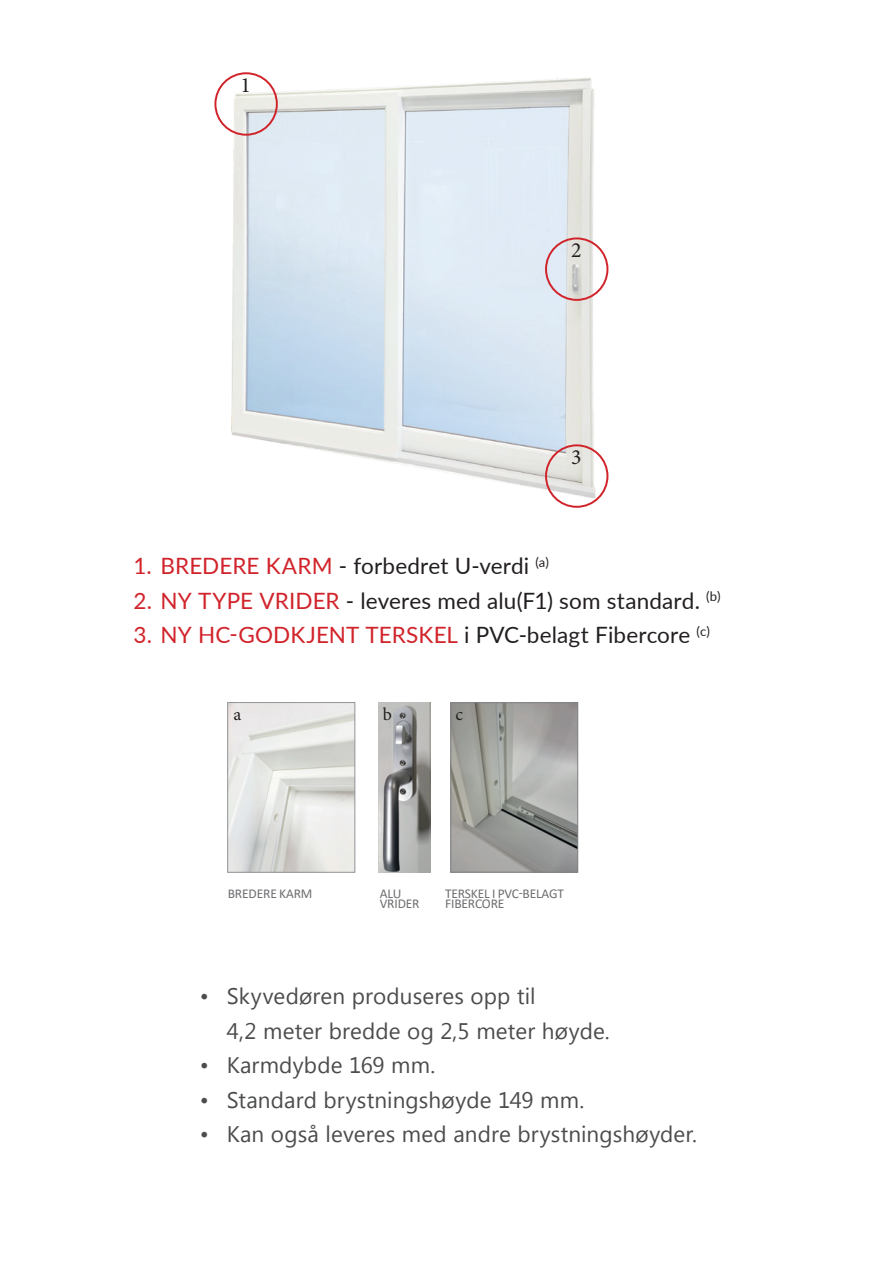
<style>
.page{position:relative;width:893px;height:1263px;background:#fff}
.page>*{position:absolute;margin:0;border:0;box-sizing:border-box;transform-origin:0 0}
.t1{font:22.5px/34.5px "Lao UI";letter-spacing:.005em;color:#4b4c4d}
.t2{font:22.5px "Lato";letter-spacing:.005em;color:#231f20}
.t3{font:22.5px "Lato";letter-spacing:.005em;color:#d1232a}
.t4{font:21.75px "Minion Pro";color:#231f20}
.t5{font:18px "Minion Pro";color:#231f20}
.t6{font:13.5px/10.5px "Calibri";letter-spacing:-.01em;color:#6c6d70}
.s1{color:#d1232a}
.s2{color:#231f20}
</style>
<div class="page">
<img style="left:217px;top:74px;width:392px;height:431px">
<div style="left:214px;top:72px;width:64px;height:64px;border:2px solid #d1232a;border-radius:50%"></div>
<div style="left:545px;top:237px;width:63px;height:64px;border:2px solid #d1232a;border-radius:50%"></div>
<div style="left:545px;top:444px;width:63px;height:64px;border:2px solid #d1232a;border-radius:50%"></div>
<img style="left:229px;top:704px;width:124px;height:166px">
<div style="left:227px;top:702px;width:128px;height:170px;border:1px solid #939598"></div>
<img style="left:379px;top:702px;width:51px;height:170px">
<img style="left:452px;top:704px;width:124px;height:166px">
<div style="left:450px;top:702px;width:128px;height:170px;border:1px solid #808285"></div>
<p class="t4" style="left:240px;top:70px;width:12px">1</p>
<p class="t4" style="left:571px;top:235px;width:12px">2</p>
<p class="t4" style="left:571px;top:442px;width:12px">3</p>
<p class="t2" style="left:134px;top:550px;width:417px"><span class="s1">1. BREDERE KARM</span> - forbedret U-verdi <sup>(a)</sup></p>
<p class="t2" style="left:134px;top:585px;width:589px"><span class="s1">2. NY TYPE VRIDER</span> - leveres med alu(F1) som standard. <sup>(b)</sup></p>
<p class="t3" style="left:134px;top:619px;width:578px">3. NY HC-GODKJENT TERSKEL <span class="s2">i PVC-belagt Fibercore</span> <sup>(c)</sup></p>
<p class="t5" style="left:234px;top:702px;width:9px">a</p>
<p class="t5" style="left:383px;top:702px;width:11px">b</p>
<p class="t5" style="left:455px;top:702px;width:9px">c</p>
<p class="t6" style="left:228px;top:888px;width:86px">BREDERE KARM</p>
<p class="t6" style="left:445px;top:888px;width:121px">TERSKEL I PVC-BELAGT<br>FIBERCORE</p>
<p class="t6" style="left:380px;top:888px;width:41px">ALU<br>VRIDER</p>
<p class="t1" style="left:227px;top:978px;width:384px;text-indent:-27px">• Skyvedøren produseres opp til<br>4,2 meter bredde og 2,5 meter høyde.</p>
<p class="t1" style="left:200px;top:1047px;width:237px">• Karmdybde 169 mm.</p>
<p class="t1" style="left:200px;top:1081px;width:386px">• Standard brystningshøyde 149 mm.</p>
<p class="t1" style="left:200px;top:1116px;width:499px">• Kan også leveres med andre brystningshøyder.</p>
</div>
